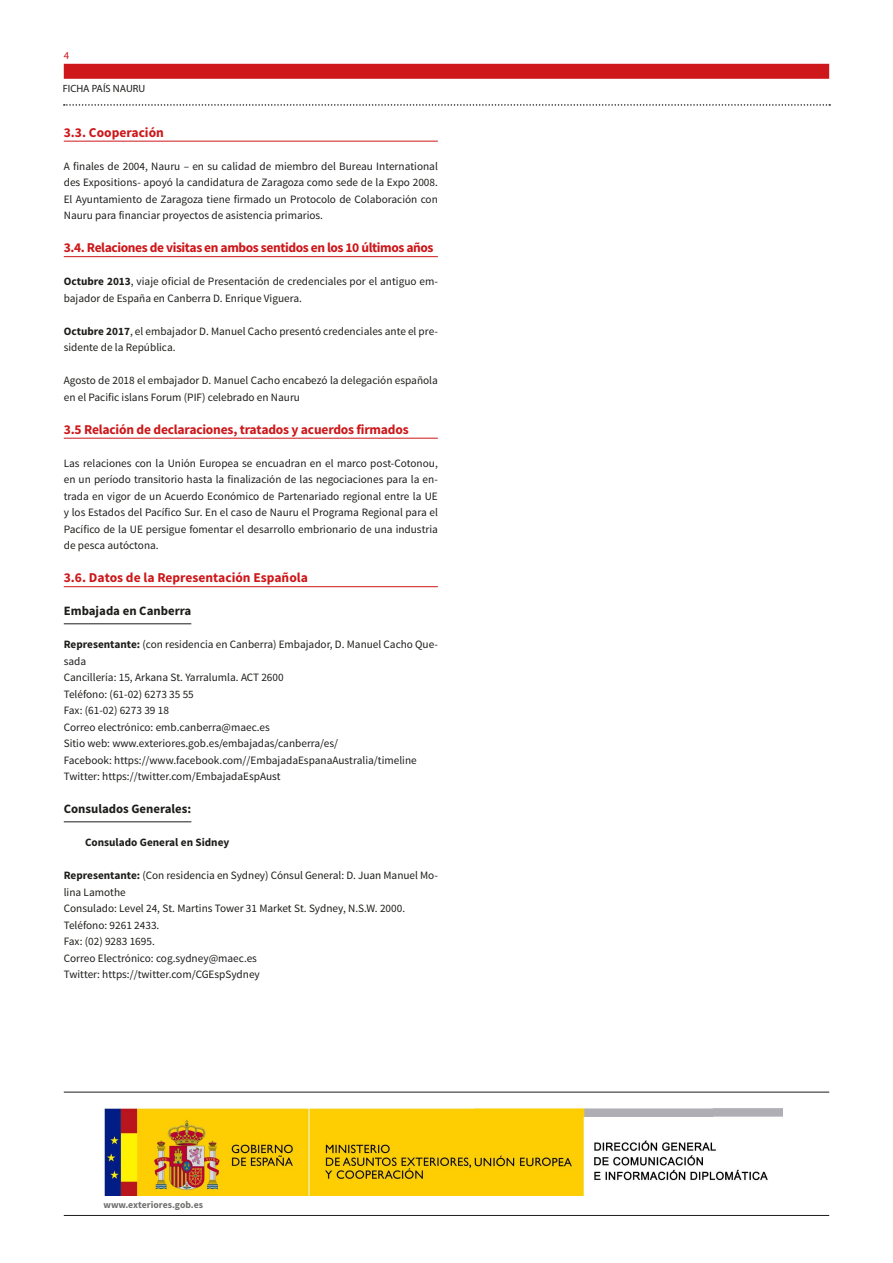
<style>
.page{position:relative;width:893px;height:1263px;background:#fff}
.page>*{position:absolute;margin:0;border:0;box-sizing:border-box;transform-origin:0 0}
.TITULO_2º_NIVEL{font:700 13.5px "Source Sans Pro";letter-spacing:-.015em;color:#cd171a}
.TITULO_3º_NIVEL{font:700 12.75px "Source Sans Pro";color:#1d1d1b}
.TEXTO_NORMAL{font:11.25px/16.5px "Source Sans Pro";color:#1d1d1b}
.TEXTO_NORMAL-2{font:700 11.25px "Source Sans Pro";color:#1d1d1b}
.t1{font:10.5px "Myriad Pro";color:#1d1d1b}
.t2{font:10.5px "Myriad Pro";color:#cd171a}
.t3{font:700 9.75px "Source Sans Pro";color:#70706f}
.s1{font-weight:700}
</style>
<div class="page">
<div style="left:64px;top:64px;width:765px;height:15px;background:#cd171a"></div>
<hr style="left:64px;top:1215px;width:765px;height:1px;background:#1d1d1b">
<svg style="left:64px;top:104px;width:766px;height:2px"></svg>
<hr style="left:64px;top:141px;width:374px;height:1px;background:#cd171a">
<hr style="left:64px;top:256px;width:374px;height:1px;background:#cd171a">
<hr style="left:64px;top:438px;width:374px;height:1px;background:#cd171a">
<hr style="left:64px;top:586px;width:374px;height:1px;background:#cd171a">
<hr style="left:64px;top:623px;width:127px;height:1px;background:#1d1d1b">
<hr style="left:64px;top:821px;width:127px;height:1px;background:#1d1d1b">
<img style="left:104px;top:1107px;width:678px;height:88px">
<hr style="left:64px;top:1092px;width:765px;height:1px;background:#1d1d1b">
<p class="t2" style="left:64px;top:49px;width:7px">4</p>
<p class="t1" style="left:63px;top:82px;width:84px">FICHA PAÍS NAURU</p>
<p class="TITULO_2º_NIVEL" style="left:64px;top:123px;width:102px">3.3. Cooperación</p>
<p class="TEXTO_NORMAL" style="left:64px;top:158px;width:376px;text-align:justify">A finales de 2004, Nauru – en su calidad de miembro del Bureau International des Expositions- apoyó la candidatura de Zaragoza como sede de la Expo 2008.<br>El Ayuntamiento de Zaragoza tiene firmado un Protocolo de Colaboración con Nauru para financiar proyectos de asistencia primarios.</p>
<p class="TITULO_2º_NIVEL" style="left:64px;top:239px;width:371px">3.4. Relaciones de visitas en ambos sentidos en los 10 últimos años</p>
<p class="TEXTO_NORMAL" style="left:64px;top:273px;width:376px"><span class="s1">Octubre 2013</span>, viaje oficial de Presentación de credenciales por el antiguo em&shy;bajador de España en Canberra D. Enrique Viguera.</p>
<p class="TEXTO_NORMAL" style="left:64px;top:323px;width:376px"><span class="s1">Octubre 2017</span>, el embajador D. Manuel Cacho presentó credenciales ante el pre&shy;sidente de la República.</p>
<p class="TEXTO_NORMAL" style="left:64px;top:372px;width:376px">Agosto de 2018 el embajador D. Manuel Cacho encabezó la delegación española en el Pacific islans Forum (PIF) celebrado en Nauru</p>
<p class="TITULO_2º_NIVEL" style="left:64px;top:420px;width:346px">3.5 Relación de declaraciones, tratados y acuerdos firmados</p>
<p class="TEXTO_NORMAL" style="left:64px;top:455px;width:376px;text-align:justify">Las relaciones con la Unión Europea se encuadran en el marco post-Cotonou, en un período transitorio hasta la finalización de las negociaciones para la en&shy;trada en vigor de un Acuerdo Económico de Partenariado regional entre la UE y los Estados del Pacífico Sur. En el caso de Nauru el Programa Regional para el Pacífico de la UE persigue fomentar el desarrollo embrionario de una industria de pesca autóctona.</p>
<p class="TITULO_2º_NIVEL" style="left:64px;top:569px;width:246px">3.6. Datos de la Representación Española</p>
<p class="TITULO_3º_NIVEL" style="left:64px;top:603px;width:129px">Embajada en Canberra</p>
<p class="TEXTO_NORMAL" style="left:64px;top:636px;width:376px"><span class="s1">Representante:</span> (con residencia en Canberra) Embajador, D. Manuel Cacho Que&shy;sada</p>
<p class="TEXTO_NORMAL" style="left:64px;top:669px;width:221px">Cancillería: 15, Arkana St. Yarralumla. ACT 2600</p>
<p class="TEXTO_NORMAL" style="left:64px;top:686px;width:132px">Teléfono: (61-02) 6273 35 55</p>
<p class="TEXTO_NORMAL" style="left:64px;top:702px;width:107px">Fax: (61-02) 6273 39 18</p>
<p class="TEXTO_NORMAL" style="left:64px;top:719px;width:208px">Correo electrónico: emb.canberra@maec.es</p>
<p class="TEXTO_NORMAL" style="left:64px;top:735px;width:276px">Sitio web: www.exteriores.gob.es/embajadas/canberra/es/</p>
<p class="TEXTO_NORMAL" style="left:64px;top:752px;width:354px">Facebook: https://www.facebook.com//EmbajadaEspanaAustralia/timeline</p>
<p class="TEXTO_NORMAL" style="left:64px;top:768px;width:218px">Twitter: https://twitter.com/EmbajadaEspAust</p>
<p class="TITULO_3º_NIVEL" style="left:64px;top:801px;width:129px">Consulados Generales:</p>
<p class="TEXTO_NORMAL-2" style="left:85px;top:835px;width:146px">Consulado General en Sidney</p>
<p class="TEXTO_NORMAL" style="left:64px;top:867px;width:376px"><span class="s1">Representante:</span> (Con residencia en Sydney) Cónsul General: D. Juan Manuel Mo&shy;lina Lamothe</p>
<p class="TEXTO_NORMAL" style="left:64px;top:900px;width:343px">Consulado: Level 24, St. Martins Tower 31 Market St. Sydney, N.S.W. 2000.</p>
<p class="TEXTO_NORMAL" style="left:64px;top:917px;width:97px">Teléfono: 9261 2433.</p>
<p class="TEXTO_NORMAL" style="left:64px;top:933px;width:93px">Fax: (02) 9283 1695.</p>
<p class="TEXTO_NORMAL" style="left:64px;top:950px;width:195px">Correo Electrónico: cog.sydney@maec.es</p>
<p class="TEXTO_NORMAL" style="left:64px;top:966px;width:198px">Twitter: https://twitter.com/CGEspSydney</p>
<p class="t3" style="left:103px;top:1198px;width:101px">www.exteriores.gob.es</p>
</div>
